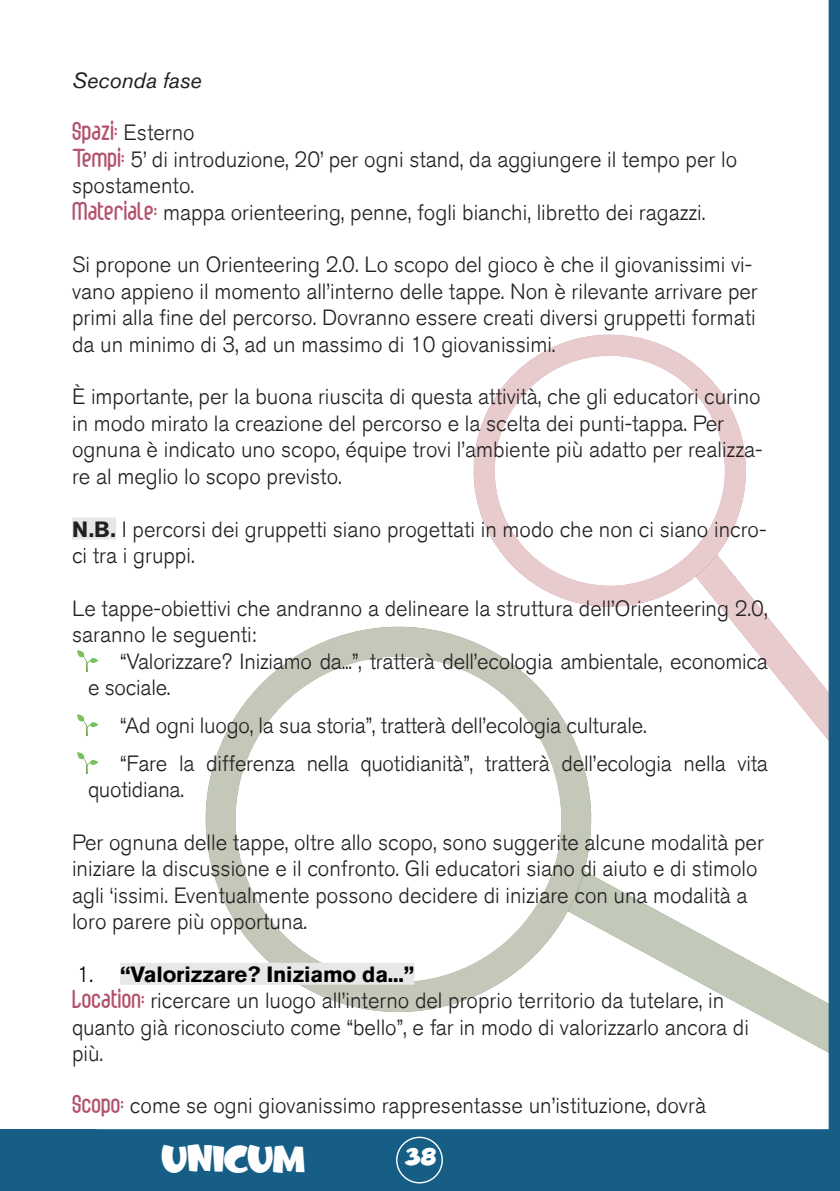
<style>
.page{position:relative;width:840px;height:1191px;background:#fff}
.page>*{position:absolute;margin:0;border:0;box-sizing:border-box;transform-origin:0 0}
.t1{font:26px "Fruitz Personal Use Only";letter-spacing:-.02em;color:#fff}
.t2{font:300 22px/26.4px "Akzidenz Grotesk BQ";color:#231f20}
.t3{font:italic 22px "Akzidenz Grotesk BQ";color:#231f20}
.t4{font:16px "Fruitz Personal Use Only";color:#fff}
.s1{font-family:"Abingdon";font-weight:400;font-size:26px;color:#b3516c}
.s2{font-weight:700}
.s3{color:#000}
.s4{font-weight:700;color:#000}
</style>
<div class="page">
<div style="left:0;top:1129px;width:839px;height:62px;background:#165e86"></div>
<svg style="left:839px;top:980px;width:1px;height:125px"></svg>
<div style="left:828px;top:0;width:11px;height:1141px;background:#165e86"></div>
<svg style="left:607px;top:883px;width:221px;height:169px"></svg>
<svg style="left:178px;top:626px;width:429px;height:386px"></svg>
<svg style="left:212px;top:657px;width:372px;height:325px"></svg>
<svg style="left:720px;top:531px;width:109px;height:247px"></svg>
<svg style="left:473px;top:335px;width:283px;height:272px"></svg>
<svg style="left:480px;top:356px;width:258px;height:229px"></svg>
<svg style="left:396px;top:1136px;width:46px;height:47px"></svg>
<div style="left:397px;top:1138px;width:44px;height:44px;background:#165e86;border-radius:50%"></div>
<div style="left:72px;top:517px;width:44px;height:22px;background:#e6e7e9"></div>
<div style="left:120px;top:962px;width:294px;height:22px;background:#e6e7e9"></div>
<svg style="left:77px;top:650px;width:21px;height:22px"></svg>
<svg style="left:77px;top:714px;width:21px;height:22px"></svg>
<svg style="left:77px;top:752px;width:21px;height:22px"></svg>
<p class="t3" style="left:72px;top:67px;width:131px">Seconda fase</p>
<p class="t2" style="left:72px;top:120px;width:666px"><span class="s1">Spazi:</span> Esterno<br><span class="s1">Tempi:</span> 5’ di introduzione, 20’ per ogni stand, da aggiungere il tempo per lo spostamento.<br><span class="s1">Materiale:</span> mappa orienteering, penne, fogli bianchi, libretto dei ragazzi.</p>
<p class="t2" style="left:72px;top:252px;width:687px">Si propone un Orienteering 2.0. Lo scopo del gioco è che il giovanissimi vi&shy;vano appieno il momento all’interno delle tappe. Non è rilevante arrivare per primi alla fine del percorso. Dovranno essere creati diversi gruppetti formati da un minimo di 3, ad un massimo di 10 giovanissimi.</p>
<p class="t2" style="left:72px;top:384px;width:691px">È importante, per la buona riuscita di questa attività, che gli educatori curino in modo mirato la creazione del percorso e la scelta dei punti-tappa. Per ognuna è indicato uno scopo, équipe trovi l’ambiente più adatto per realizza&shy;re al meglio lo scopo previsto.</p>
<p class="t2" style="left:72px;top:516px;width:695px"><span class="s2">N.B.</span> I percorsi dei gruppetti siano progettati in modo che non ci siano incro&shy;ci tra i gruppi.</p>
<p class="t2" style="left:72px;top:595px;width:696px">Le tappe-obiettivi che andranno a delineare la struttura dell’Orienteering 2.0, saranno le seguenti:</p>
<p class="t2" style="left:88px;top:648px;width:681px;text-indent:32px">“Valorizzare? Iniziamo da...”, tratterà dell’ecologia ambientale, economica e sociale.</p>
<p class="t2" style="left:120px;top:706px;width:649px;line-height:37.8px">“Ad ogni luogo, la sua storia”, tratterà dell’ecologia culturale.<br>“Fare la differenza nella quotidianità”, tratterà dell’ecologia nella vita</p>
<p class="t2" style="left:88px;top:776px;width:97px">quotidiana.</p>
<p class="t2" style="left:72px;top:829px;width:693px">Per ognuna delle tappe, oltre allo scopo, sono suggerite alcune modalità per iniziare la discussione e il confronto. Gli educatori siano di aiuto e di stimolo agli ‘issimi. Eventualmente possono decidere di iniziare con una modalità a loro parere più opportuna.</p>
<p class="t2" style="left:72px;top:961px;width:678px"><span class="s3">1.</span> <span class="s4">“Valorizzare? Iniziamo da...”<br></span><span class="s1">Location:</span> ricercare un luogo all’interno del proprio territorio da tutelare, in quanto già riconosciuto come “bello”, e far in modo di valorizzarlo ancora di più.</p>
<p class="t2" style="left:72px;top:1093px;width:635px"><span class="s1">Scopo:</span> come se ogni giovanissimo rappresentasse un’istituzione, dovrà</p>
<p class="t1" style="left:162px;top:1148px;width:145px">UNICUM</p>
<p class="t4" style="left:405px;top:1150px;width:33px">38</p>
</div>
